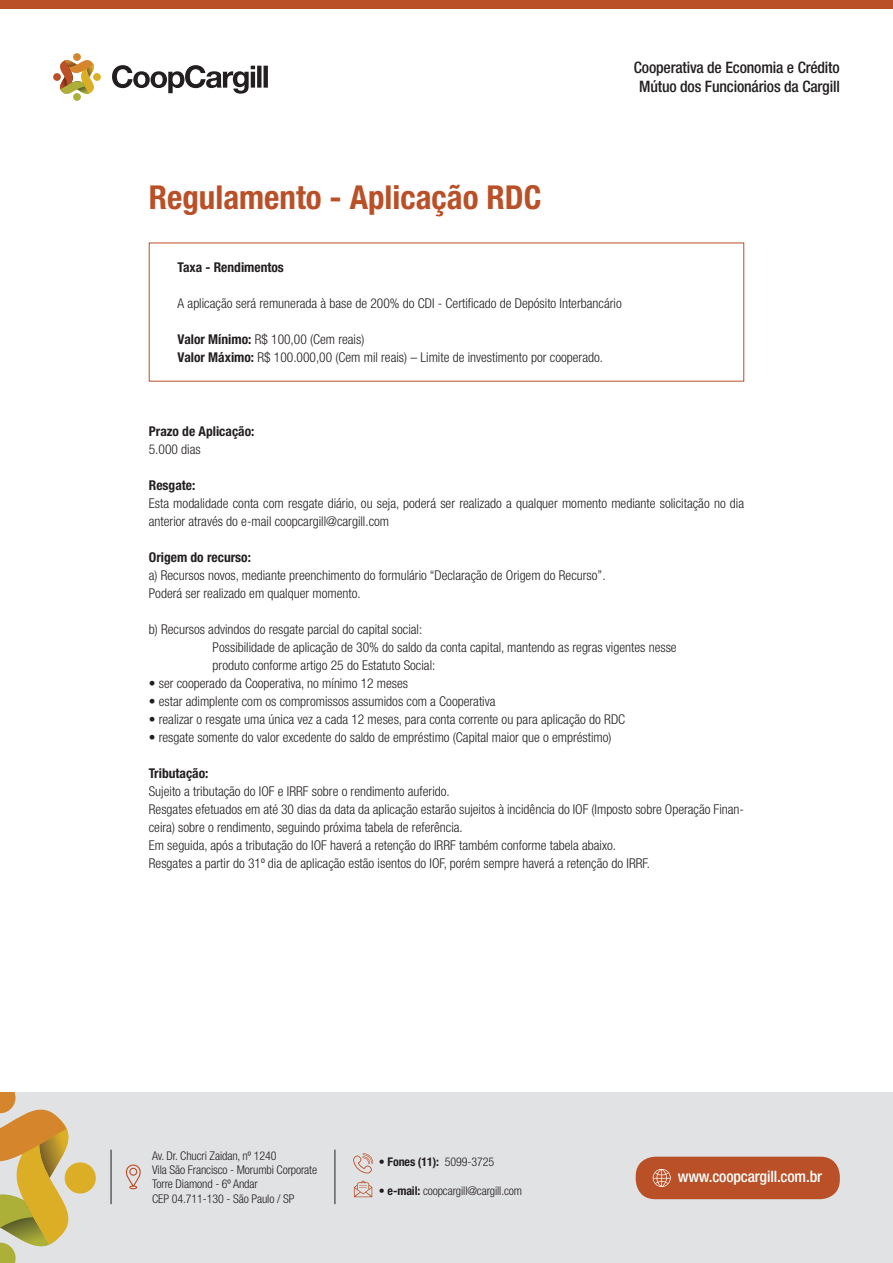
<style>
.page{position:relative;width:893px;height:1263px;background:#fff}
.page>*{position:absolute;margin:0;border:0;box-sizing:border-box;transform-origin:0 0}
.t1{font:700 condensed 33px "Helvetica Neue LT Std";color:#ba5027}
.t2{font:500 condensed 15.75px/18.9px "Helvetica Neue LT Std";letter-spacing:-.01em;color:#231f20;text-align:center}
.t3{font:500 condensed 15.75px "Helvetica Neue LT Std";letter-spacing:-.01em;color:#fff}
.t4{font:300 condensed 13.5px/18px "Helvetica Neue LT Std";color:#231f20}
.t5{font:700 condensed 13.5px "Helvetica Neue LT Std";color:#231f20}
.t6{font:300 condensed 12px/14.4px "Helvetica Neue LT Std";letter-spacing:-.01em;color:#231f20}
.t7{font:700 condensed 12px "Helvetica Neue LT Std";letter-spacing:-.01em;color:#231f20}
.s1{font-weight:700}
.s2{font-weight:300}
</style>
<div class="page">
<div style="left:73px;top:53px;width:8px;height:8px;background:#d5852c;border-radius:50%"></div>
<svg style="left:53px;top:57px;width:48px;height:44px"></svg>
<div style="left:73px;top:93px;width:8px;height:8px;background:#acb038;border-radius:50%"></div>
<svg style="left:112px;top:65px;width:156px;height:29px"></svg>
<div style="left:0;top:0;width:893px;height:9px;background:#ba5027"></div>
<div style="left:0;top:1093px;width:893px;height:170px;background:#e1e2e4"></div>
<svg style="left:0;top:1093px;width:96px;height:170px"></svg>
<svg style="left:126px;top:1164px;width:15px;height:25px"></svg>
<svg style="left:354px;top:1180px;width:18px;height:17px"></svg>
<svg style="left:353px;top:1153px;width:20px;height:20px"></svg>
<div style="left:636px;top:1157px;width:204px;height:42px;background:#ba5027;border-radius:20px"></div>
<svg style="left:653px;top:1169px;width:18px;height:18px"></svg>
<hr style="left:335px;top:1149px;width:1px;height:55px;background:#231f20">
<hr style="left:111px;top:1149px;width:1px;height:55px;background:#231f20">
<p class="t2" style="left:634px;top:58px;width:207px">Cooperativa de Economia e Crédito<br>Mútuo dos Funcionários da Cargill</p>
<h1 class="t1" style="left:149px;top:177px;width:394px">Regulamento - Aplicação RDC</h1>
<p class="t5" style="left:178px;top:259px;width:108px">Taxa - Rendimentos</p>
<p class="t4" style="left:178px;top:294px;width:446px">A aplicação será remunerada à base de 200% do CDI - Certificado de Depósito Interbancário</p>
<p class="t4" style="left:178px;top:330px;width:427px"><span class="s1">Valor Mínimo:</span> R$ 100,00 (Cem reais)<br><span class="s1">Valor Máximo:</span> R$ 100.000,00 (Cem mil reais) – Limite de investimento por cooperado.</p>
<p class="t5" style="left:149px;top:423px;width:107px">Prazo de Aplicação:</p>
<p class="t4" style="left:149px;top:440px;width:53px">5.000 dias</p>
<p class="t5" style="left:149px;top:477px;width:48px">Resgate:</p>
<p class="t4" style="left:149px;top:494px;width:597px">Esta modalidade conta com resgate diário, ou seja, poderá ser realizado a qualquer momento mediante solicitação no dia anterior através do e-mail coopcargill@cargill.com</p>
<p class="t5" style="left:149px;top:549px;width:104px">Origem do recurso:</p>
<p class="t4" style="left:149px;top:566px;width:458px">a) Recursos novos, mediante preenchimento do formulário “Declaração de Origem do Recurso”.<br>Poderá ser realizado em qualquer momento.</p>
<p class="t4" style="left:213px;top:620px;width:466px;text-indent:-64px">b) Recursos advindos do resgate parcial do capital social:<br>Possibilidade de aplicação de 30% do saldo da conta capital, mantendo as regras vigentes nesse produto conforme artigo 25 do Estatuto Social:</p>
<p class="t4" style="left:149px;top:674px;width:261px">• ser cooperado da Cooperativa, no mínimo 12 meses</p>
<p class="t4" style="left:149px;top:692px;width:348px">• estar adimplente com os compromissos assumidos com a Cooperativa</p>
<p class="t4" style="left:149px;top:710px;width:478px">• realizar o resgate uma única vez a cada 12 meses, para conta corrente ou para aplicação do RDC</p>
<p class="t4" style="left:149px;top:728px;width:464px">• resgate somente do valor excedente do saldo de empréstimo (Capital maior que o empréstimo)</p>
<p class="t5" style="left:149px;top:765px;width:61px">Tributação:</p>
<p class="t4" style="left:149px;top:782px;width:597px">Sujeito a tributação do IOF e IRRF sobre o rendimento auferido.<br>Resgates efetuados em até 30 dias da data da aplicação estarão sujeitos à incidência do IOF (Imposto sobre Operação Finan&shy;ceira) sobre o rendimento, seguindo próxima tabela de referência.<br>Em seguida, após a tributação do IOF haverá a retenção do IRRF também conforme tabela abaixo.<br>Resgates a partir do 31º dia de aplicação estão isentos do IOF, porém sempre haverá a retenção do IRRF.</p>
<p class="t6" style="left:152px;top:1148px;width:166px">Av. Dr. Chucri Zaidan, nº 1240<br>Vila São Francisco - Morumbi Corporate<br>Torre Diamond - 6º Andar<br>CEP 04.711-130 - São Paulo / SP</p>
<p class="t7" style="left:379px;top:1155px;width:117px">• Fones (11): <span class="s2">5099-3725</span></p>
<p class="t6" style="left:379px;top:1184px;width:145px"><span class="s1">• e-mail:</span> coopcargill@cargill.com</p>
<p class="t3" style="left:678px;top:1167px;width:146px">www.coopcargill.com.br</p>
</div>
